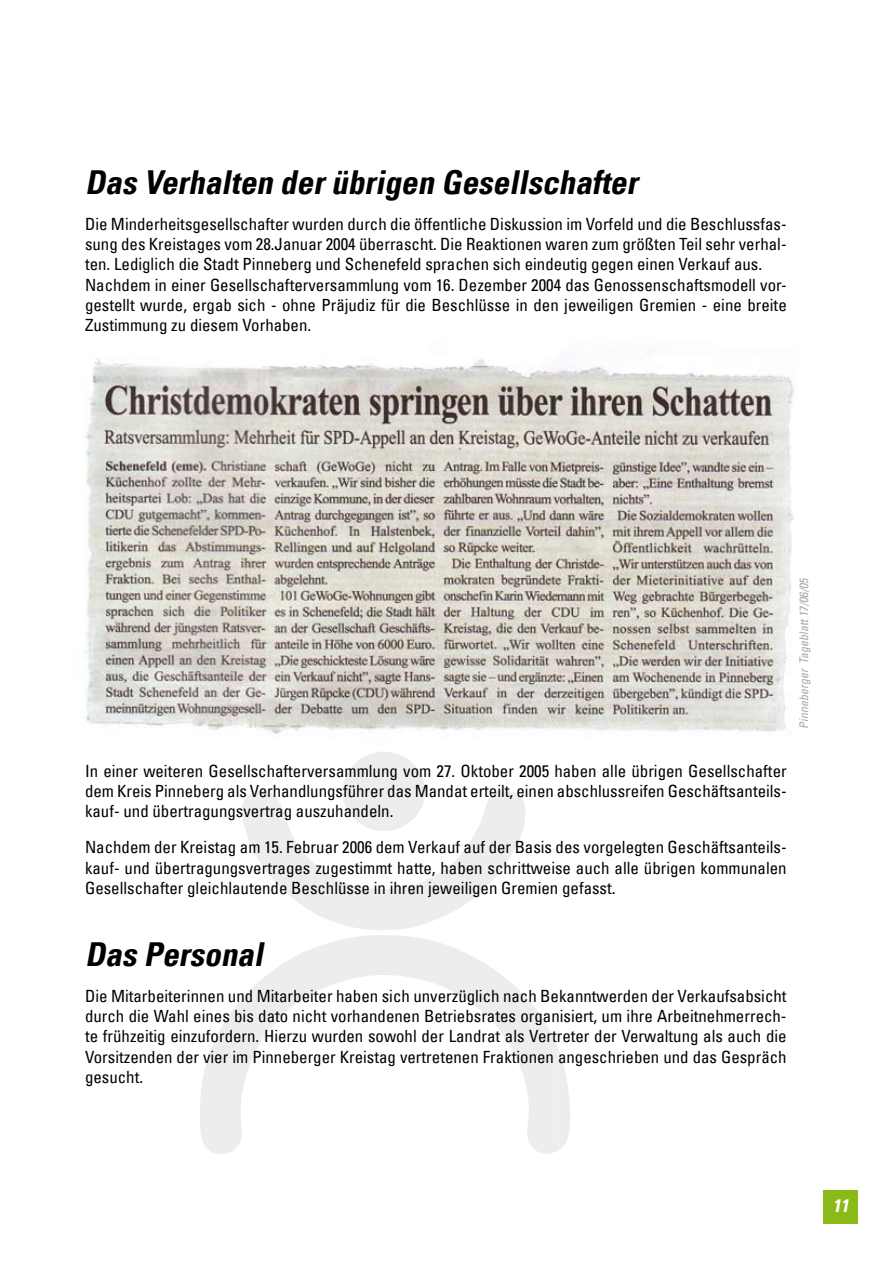
<style>
.page{position:relative;width:893px;height:1263px;background:#fff}
.page>*{position:absolute;margin:0;border:0;box-sizing:border-box;transform-origin:0 0}
.t1{font:italic 700 33px "Ge Wo Ge";color:#000}
.t2{font:italic 700 18px "Ge Wo Ge";color:#fff}
.t3{font:16.8px/20.2px "Ge Wo Ge";color:#000;text-align:justify}
.t4{font:italic 12px "Ge Wo Ge";color:#a4aba0}
</style>
<div class="page">
<svg style="left:200px;top:752px;width:370px;height:402px"></svg>
<img style="left:84px;top:358px;width:710px;height:379px">
<div style="left:824px;top:1191px;width:34px;height:33px;background:#89ba17"></div>
<h1 class="t1" style="left:85px;top:162px;width:561px">Das Verhalten derübrigen Gesellschafter</h1>
<p class="t3" style="left:85px;top:214px;width:703px;text-align:left">Die Minderheitsgesellschafter wurden durch die öffentliche Diskussion im Vorfeld und die Beschlussfas&shy;sung des Kreistages vom 28.Januar 2004 überrascht. Die Reaktionen waren zum größten Teil sehr verhal&shy;ten. Lediglich die Stadt Pinneberg und Schenefeld sprachen sich eindeutig gegen einen Verkauf aus.<br>Nachdem in einer Gesellschafterversammlung vom 16. Dezember 2004 das Genossenschaftsmodell vor&shy;gestellt wurde, ergab sich - ohne Präjudiz für die Beschlüsse in den jeweiligen Gremien - eine breite Zustimmung zu diesem Vorhaben.</p>
<p class="t4" style="left:796px;top:729px;width:154px;rotate:-90deg">Pinneberger Tageblatt17/06/05</p>
<p class="t3" style="left:85px;top:760px;width:703px">In einer weiteren Gesellschafterversammlung vom 27. Oktober 2005 haben alle übrigen Gesellschafter dem Kreis Pinneberg als Verhandlungsführer das Mandat erteilt, einen abschlussreifen Geschäftsanteils&shy;kauf- und übertragungsvertrag auszuhandeln.</p>
<p class="t3" style="left:85px;top:837px;width:703px">Nachdem der Kreistag am 15. Februar 2006 dem Verkauf auf der Basis des vorgelegten Geschäftsanteils&shy;kauf- und übertragungsvertrages zugestimmt hatte, haben schrittweise auch alle übrigen kommunalen Gesellschafter gleichlautende Beschlüsse in ihren jeweiligen Gremien gefasst.</p>
<h1 class="t1" style="left:85px;top:934px;width:186px">Das Personal</h1>
<p class="t3" style="left:85px;top:985px;width:703px">Die Mitarbeiterinnen und Mitarbeiter haben sich unverzüglich nach Bekanntwerden der Verkaufsabsicht durch die Wahl eines bis dato nicht vorhandenen Betriebsrates organisiert, um ihre Arbeitnehmerrech&shy;te frühzeitig einzufordern. Hierzu wurden sowohl der Landrat als Vertreter der Verwaltung als auch die Vorsitzenden der vier im Pinneberger Kreistag vertretenen Fraktionen angeschrieben und das Gespräch gesucht.</p>
<p class="t2" style="left:833px;top:1195px;width:22px">11</p>
</div>
